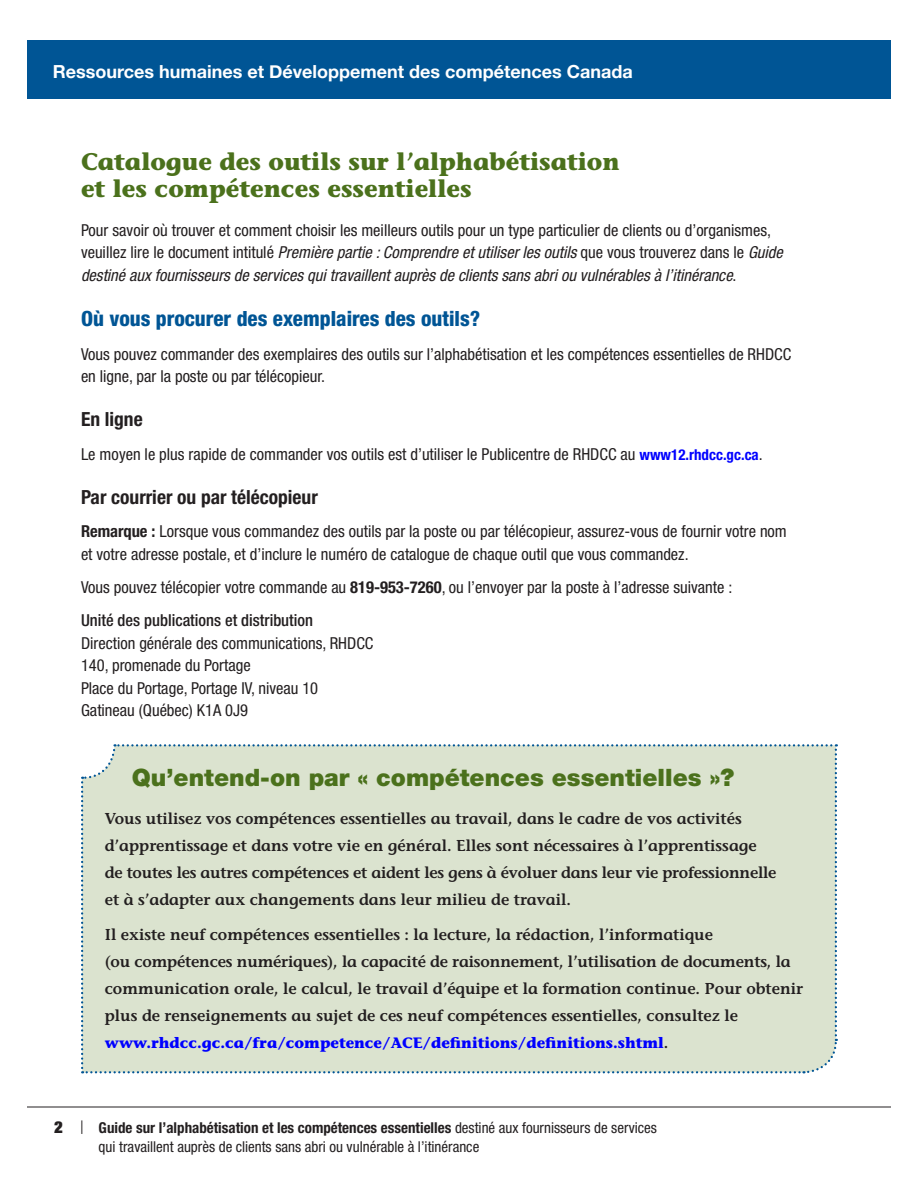
<style>
.page{position:relative;width:918px;height:1188px;background:#fff}
.page>*{position:absolute;margin:0;border:0;box-sizing:border-box;transform-origin:0 0}
.Body_heading_1{font:700 24px/27px "Stone Informal Std";color:#4b711c}
.t1{font:900 24px "Helvetica Neue LT Std";color:#4b711c}
.BODY_heading_2{font:800 condensed 21px "Helvetica Neue LT Std";color:#005595}
.BODY_heading_3{font:700 condensed 19.5px "Helvetica Neue LT Std";color:#231f20}
.t2{font:700 18px "Helvetica Neue";color:#fff}
.Body_text{font:condensed 16.5px/22.5px "Helvetica Neue LT Std";color:#231f20}
.t3{font:900 condensed 16.5px "Helvetica Neue LT Std";color:#231f20}
.t4{font:600 15.75px/27px "Stone Informal Std";color:#231f20}
.t5{font:condensed 15px/19.5px "Helvetica Neue LT Std";color:#231f20}
.t6{font:700 15px "Stone Informal Std";color:#00f}
.t7{font:13.5px "Helvetica Neue";color:#231f20}
.s1{font-style:italic}
.s2{font-weight:700;font-size:15px;color:#00f}
.s3{font-weight:700}
.s4{font-weight:500}
.s5{font-weight:600;font-size:15.75px;color:#231f20}
</style>
<div class="page">
<div style="left:81px;top:744px;width:757px;height:330px;background:#dbe3cf"></div>
<div style="left:27px;top:40px;width:864px;height:58px;background:#005595"></div>
<hr style="left:27px;top:1107px;width:864px;height:1px;background:#231f20">
<p class="t2" style="left:53px;top:60px;width:581px">Ressources humaines et Développement des compétences Canada</p>
<p class="Body_heading_1" style="left:81px;top:148px;width:540px">Catalogue des outils sur l’alphabétisation et les compétences essentielles</p>
<p class="Body_text" style="left:81px;top:219px;width:703px">Pour savoir où trouver et comment choisir les meilleurs outils pour un type particulier de clients ou d’organismes, veuillez lire le document intitulé <span class="s1">Première partie : Comprendre et utiliser les outils</span> que vous trouverez dans le <span class="s1">Guide destiné aux fournisseurs de services qui travaillent auprès de clients sans abri ou vulnérables à l’itinérance</span>.</p>
<p class="BODY_heading_2" style="left:81px;top:306px;width:401px">Où vous procurer des exemplaires des outils?</p>
<p class="Body_text" style="left:81px;top:343px;width:712px">Vous pouvez commander des exemplaires des outils sur l’alphabétisation et les compétences essentielles de RHDCC en ligne, par la poste ou par télécopieur.</p>
<p class="BODY_heading_3" style="left:81px;top:408px;width:63px">En ligne</p>
<p class="Body_text" style="left:81px;top:442px;width:683px">Le moyen le plus rapide de commander vos outils est d’utiliser le Publicentre de RHDCC au <span class="s2">www12.rhdcc.gc.ca</span>.</p>
<p class="BODY_heading_3" style="left:81px;top:485px;width:238px">Par courrier ou par télécopieur</p>
<p class="Body_text" style="left:81px;top:520px;width:707px"><span class="s3">Remarque :</span> Lorsque vous commandez des outils par la poste ou par télécopieur, assurez-vous de fournir votre nom et votre adresse postale, et d’inclure le numéro de catalogue de chaque outil que vous commandez.</p>
<p class="Body_text" style="left:81px;top:576px;width:653px">Vous pouvez télécopier votre commande au <span class="s3">819-953-7260</span>, ou l’envoyer par la poste à l’adresse suivante :</p>
<p class="Body_text" style="left:81px;top:609px;width:294px"><span class="s4">Unité des publications et distribution<br></span>Direction générale des communications, RHDCC 140, promenade du Portage<br>Place du Portage, Portage IV, niveau 10<br>Gatineau (Québec) K1A 0J9</p>
<p class="t1" style="left:132px;top:764px;width:604px">Qu’entend-on par « compétences essentielles »?</p>
<p class="t4" style="left:105px;top:805px;width:673px">Vous utilisez vos compétences essentielles au travail, dans le cadre de vos activités d’apprentissage et dans votre vie en général. Elles sont nécessaires à l’apprentissage de toutes les autres compétences et aident les gens à évoluer dans leur vie professionnelle et à s’adapter aux changements dans leur milieu de travail.</p>
<p class="t4" style="left:105px;top:921px;width:700px">Il existe neuf compétences essentielles : la lecture, la rédaction, l’informatique<br>(ou compétences numériques), la capacité de raisonnement, l’utilisation de documents, la communication orale, le calcul, le travail d’équipe et la formation continue. Pour obtenir plus de renseignements au sujet de ces neuf compétences essentielles, consultez le</p>
<p class="t6" style="left:105px;top:1034px;width:565px">www.rhdcc.gc.ca/fra/competence/ACE/definitions/definitions.shtml<span class="s5">.</span></p>
<p class="t3" style="left:54px;top:1117px;width:10px">2</p>
<p class="t7" style="left:80px;top:1118px;width:4px">|</p>
<p class="t5" style="left:99px;top:1118px;width:560px"><span class="s3">Guide sur l’alphabétisation et les compétences essentielles</span> destiné aux fournisseurs de services qui travaillent auprès de clients sans abri ou vulnérable à l’itinérance</p>
</div>
